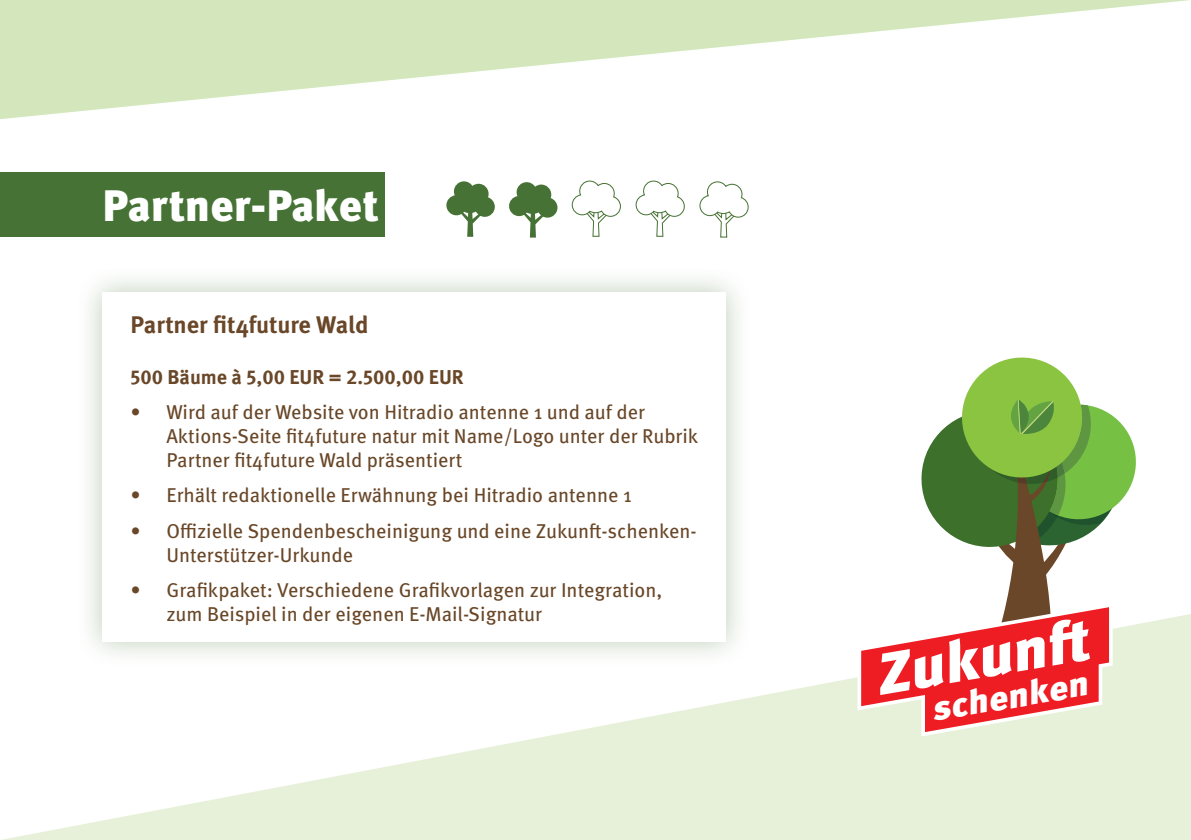
<style>
.page{position:relative;width:1191px;height:840px;background:#fff}
.page>*{position:absolute;margin:0;border:0;box-sizing:border-box;transform-origin:0 0}
.t1{font:900 44px "Meta Pro";letter-spacing:-.005em;color:#fff}
.t2{font:italic 900 34.2px "Meta Pro";color:#fff;scale:1.06 1}
.t3{font:700 24px "Meta Pro";letter-spacing:-.005em;color:#694728}
.t4{font:20px/24px "Meta Pro";color:#694728}
.t5{font:700 20px "Meta Pro";color:#694728}
</style>
<div class="page">
<svg style="left:7px;top:614px;width:1184px;height:225px;fill:#e7f1da"></svg>
<svg style="left:857px;top:357px;width:281px;height:379px"></svg>
<hr style="left:1017px;top:399px;width:3px;height:34px;background:#c9d68e">
<div style="left:76px;top:265px;width:676px;height:403px;background:#467335;opacity:.36"></div>
<div style="left:102px;top:292px;width:624px;height:349px;background:#fff"></div>
<svg style="left:0;top:0;width:1190px;height:119px;fill:#d4e6bc"></svg>
<div style="left:0;top:172px;width:384px;height:65px;background:#467335"></div>
<svg style="left:699px;top:181px;width:50px;height:57px"></svg>
<svg style="left:446px;top:181px;width:49px;height:56px"></svg>
<svg style="left:635px;top:180px;width:50px;height:57px"></svg>
<svg style="left:571px;top:180px;width:50px;height:57px"></svg>
<svg style="left:509px;top:182px;width:48px;height:55px"></svg>
<h1 class="t1" style="left:102px;top:170px;width:278px">Partner-Paket</h1>
<p class="t3" style="left:130px;top:306px;width:240px">Partner fit4future Wald</p>
<p class="t5" style="left:130px;top:361px;width:335px">500 Bäume à 5,00 EUR = 2.500,00 EUR</p>
<p class="t4" style="left:166px;top:398px;width:533px;text-indent:-36px">• Wird auf der Website von Hitradio antenne 1 und auf der<br>Aktions-Seite fit4future natur mit Name/Logo unter der Rubrik<br>Partner fit4future Wald präsentiert</p>
<p class="t4" style="left:130px;top:482px;width:503px">• Erhält redaktionelle Erwähnung bei Hitradio antenne 1</p>
<p class="t4" style="left:166px;top:517px;width:532px;text-indent:-36px">• Offizielle Spendenbescheinigung und eine Zukunft-schenken-<br>Unterstützer-Urkunde</p>
<p class="t4" style="left:166px;top:576px;width:497px;text-indent:-36px">• Grafikpaket: Verschiedene Grafikvorlagen zur Integration, zum Beispiel in der eigenen E-Mail-Signatur</p>
<h2 class="t2" style="left:926px;top:682px;width:151px;rotate:-10deg">schenken</h2>
</div>
